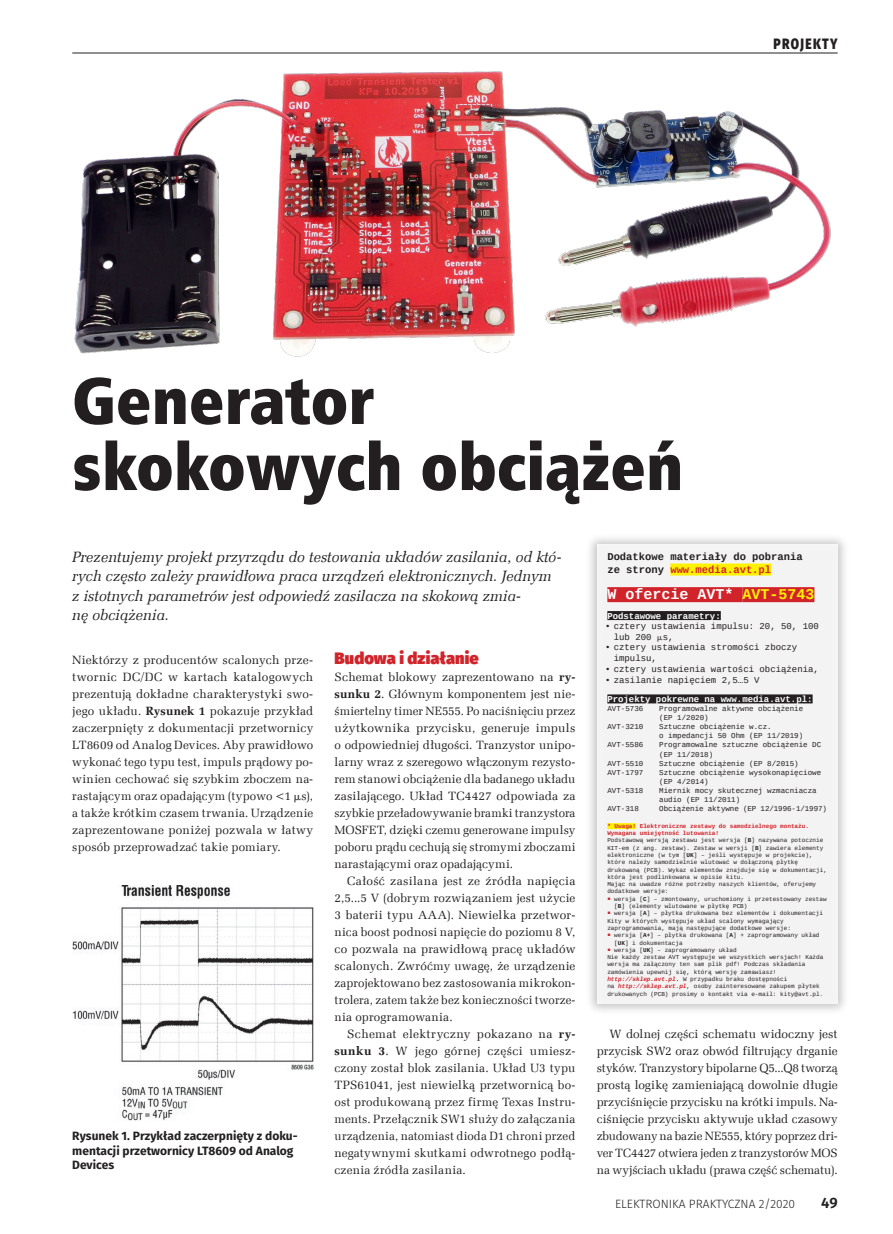
<style>
.page{position:relative;width:893px;height:1234px;background:#fff}
.page>*{position:absolute;margin:0;border:0;box-sizing:border-box;transform-origin:0 0}
._9_tytul{font:66px/66px "Humnst 777 X Blk Cn EU";color:#231f20}
._3_Srodtytul{font:900 16.5px "Fira Sans";letter-spacing:.005em;color:#d1232a}
._2_lead_do_wszystkie{font:italic 15px/19.5px "Zapf Ellipt EU";color:#231f20}
._7_tabela_trec{font:700 15px "Liberation Mono";color:#fff}
.t1{font:800 15px "Fira Sans";letter-spacing:.11em;color:#231f20;scale:.8 1}
.t2{font:600 15px "Fira Sans";color:#231f20}
._1_Body{font:12px/17px "Zapf Ellipt EU";letter-spacing:.01em;color:#231f20;text-align:justify}
._4_Podpis{font:700 12px/14.4px "Fira Sans";color:#231f20}
.t3{font:300 12px "Fira Sans";color:#231f20}
._7_tabela_trec-2{font:700 10.5px/12.8px "Liberation Mono";color:#231f20}
.t4{font:9px/10.6px "Liberation Mono";color:#231f20}
._7_tabela_trec-3{font:700 9px "Liberation Mono";color:#fff}
._7_tabela_trec-4{font:7.5px "Liberation Mono";color:#231f20}
._7_tabela_trec-5{font:6px/7.4px "Liberation Mono";color:#231f20}
._7_tabela_trec-6{font:700 6px/7.4px "Liberation Mono";color:#d1232a}
.s1{font-weight:700}
.s2{font-family:"Math With Greek"}
.s3{color:#d1232a}
.s4{color:#fff101}
.s5{font-weight:700;font-style:italic;color:#d1232a}
</style>
<div class="page">
<hr style="left:72px;top:53px;width:766px;height:1px;background:#231f20">
<img style="left:74px;top:71px;width:757px;height:286px">
<div style="left:585px;top:533px;width:265px;height:482px;background:#231f20;opacity:.25"></div>
<div style="left:597px;top:544px;width:241px;height:459px;background:#f4f3f3"></div>
<div style="left:670px;top:563px;width:101px;height:12px;background:#fff101"></div>
<div style="left:607px;top:587px;width:135px;height:15px;background:#d1232a"></div>
<div style="left:742px;top:587px;width:72px;height:15px;background:#d1232a"></div>
<div style="left:607px;top:611px;width:114px;height:9px;background:#231f20"></div>
<div style="left:607px;top:694px;width:206px;height:9px;background:#231f20"></div>
<div style="left:607px;top:823px;width:29px;height:6px;background:#fff101"></div>
<img style="left:72px;top:885px;width:241px;height:235px">
<p class="t1" style="left:773px;top:30px;width:82px">PROJEKTY</p>
<p class="_9_tytul" style="left:72px;top:368px;width:613px">Generator skokowych obciążeń</p>
<p class="_2_lead_do_wszystkie" style="left:72px;top:547px;width:491px">Prezentujemy projekt przyrządu do testowania układów zasilania, od któ&shy;rych często zależy prawidłowa praca urządzeń elektronicznych. Jednym z istotnych parametrów jest odpowiedź zasilacza na skokową zmia-<br>nę obciążenia.</p>
<p class="_3_Srodtytul" style="left:334px;top:642px;width:146px">Budowa i działanie</p>
<p class="_1_Body" style="left:334px;top:668px;width:242px">Schemat blokowy zaprezentowano na <span class="s1">ry&shy;sunku 2</span>. Głównym komponentem jest nie&shy;śmiertelny timer NE555. Po naciśnięciu przez użytkownika przycisku, generuje impuls o odpowiedniej długości. Tranzystor unipo&shy;larny wraz z szeregowo włączonym rezysto&shy;rem stanowi obciążenie dla badanego układu zasilającego. Układ TC4427 odpowiada za szybkie przeładowywanie bramki tranzystora MOSFET, dzięki czemu generowane impulsy poboru prądu cechują się stromymi zboczami narastającymi oraz opadającymi.</p>
<p class="_1_Body" style="left:334px;top:872px;width:242px;text-indent:13px">Całość zasilana jest ze źródła napięcia 2,5...5 V (dobrym rozwiązaniem jest użycie 3 baterii typu AAA). Niewielka przetwor&shy;nica boost podnosi napięcie do poziomu 8 V, co pozwala na prawidłową pracę układów scalonych. Zwróćmy uwagę, że urządzenie zaprojektowano bez zastosowania mikrokon&shy;trolera, zatem także bez konieczności tworze&shy;nia oprogramowania.</p>
<p class="_1_Body" style="left:334px;top:1025px;width:242px;text-indent:13px">Schemat elektryczny pokazano na <span class="s1">ry&shy;sunku 3</span>. W jego górnej części umiesz&shy;czony został blok zasilania. Układ U3 typu TPS61041, jest niewielką przetwornicą bo&shy;ost produkowaną przez firmę Texas Instru&shy;ments. Przełącznik SW1 służy do załączania urządzenia, natomiast dioda D1 chroni przed negatywnymi skutkami odwrotnego podłą&shy;czenia źródła zasilania.</p>
<p class="_1_Body" style="left:72px;top:651px;width:242px">Niektórzy z producentów scalonych prze&shy;twornic DC/DC w kartach katalogowych prezentują dokładne charakterystyki swo&shy;jego układu. <span class="s1">Rysunek 1</span> pokazuje przykład zaczerpnięty z dokumentacji przetwornicy LT8609 od Analog Devices. Aby prawidłowo wykonać tego typu test, impuls prądowy po&shy;winien cechować się szybkim zboczem na&shy;rastającym oraz opadającym (typowo &lt;1 <span class="s2">m</span>s), a także krótkim czasem trwania. Urządzenie zaprezentowane poniżej pozwala w łatwy sposób przeprowadzać takie pomiary.</p>
<p class="_4_Podpis" style="left:72px;top:1127px;width:227px">Rysunek 1. Przykład zaczerpnięty z doku&shy;mentacji przetwornicy LT8609 od Analog<br>Devices</p>
<p class="_7_tabela_trec-2" style="left:607px;top:550px;width:197px">Dodatkowe materiały do pobrania ze strony <span class="s3">www.media.avt.pl</span></p>
<p class="_7_tabela_trec" style="left:607px;top:584px;width:209px">W ofercie AVT* <span class="s4">AVT-5743</span></p>
<p class="_7_tabela_trec-3" style="left:607px;top:609px;width:115px">Podstawowe parametry:</p>
<p class="t4" style="left:614px;top:620px;width:207px;text-indent:-9px">• cztery ustawienia impulsu: 20, 50, 100 lub 200 <span class="s2">m</span>s,</p>
<p class="t4" style="left:614px;top:642px;width:185px;text-indent:-9px">• cztery ustawienia stromości zboczy impulsu,</p>
<p class="t4" style="left:605px;top:663px;width:215px">• cztery ustawienia wartości obciążenia,</p>
<p class="t4" style="left:605px;top:674px;width:156px">• zasilanie napięciem 2,5…5 V</p>
<p class="_7_tabela_trec-3" style="left:607px;top:693px;width:207px">Projekty pokrewne na www.media.avt.pl:</p>
<p class="_7_tabela_trec-4" style="left:607px;top:703px;width:37px">AVT-5736</p>
<p class="_7_tabela_trec-4" style="left:659px;top:703px;width:146px">Programowalne aktywne obciążenie</p>
<p class="_7_tabela_trec-4" style="left:659px;top:712px;width:51px">(EP 1/2020)</p>
<p class="_7_tabela_trec-4" style="left:607px;top:721px;width:37px">AVT-3210</p>
<p class="_7_tabela_trec-4" style="left:659px;top:721px;width:114px">Sztuczne obciążenie w.cz.</p>
<p class="_7_tabela_trec-4" style="left:659px;top:730px;width:146px">o impedancji 50 Ohm (EP 11/2019)</p>
<p class="_7_tabela_trec-4" style="left:607px;top:740px;width:37px">AVT-5586</p>
<p class="_7_tabela_trec-4" style="left:659px;top:740px;width:164px">Programowalne sztuczne obciążenie DC</p>
<p class="_7_tabela_trec-4" style="left:659px;top:749px;width:56px">(EP 11/2018)</p>
<p class="_7_tabela_trec-4" style="left:607px;top:758px;width:37px">AVT-5510</p>
<p class="_7_tabela_trec-4" style="left:659px;top:758px;width:141px">Sztuczne obciążenie (EP 8/2015)</p>
<p class="_7_tabela_trec-4" style="left:607px;top:767px;width:37px">AVT-1797</p>
<p class="_7_tabela_trec-4" style="left:659px;top:767px;width:164px">Sztuczne obciążenie wysokonapięciowe</p>
<p class="_7_tabela_trec-4" style="left:659px;top:776px;width:51px">(EP 4/2014)</p>
<p class="_7_tabela_trec-4" style="left:607px;top:785px;width:37px">AVT-5318</p>
<p class="_7_tabela_trec-4" style="left:659px;top:785px;width:159px">Miernik mocy skutecznej wzmacniacza</p>
<p class="_7_tabela_trec-4" style="left:659px;top:794px;width:83px">audio (EP 11/2011)</p>
<p class="_7_tabela_trec-4" style="left:607px;top:803px;width:33px">AVT-318</p>
<p class="_7_tabela_trec-4" style="left:659px;top:803px;width:169px">Obciążenie aktywne (EP 12/1996-1/1997)</p>
<p class="_7_tabela_trec-6" style="left:607px;top:822px;width:203px">* Uwaga! Elektroniczne zestawy do samodzielnego montażu.<br>Wymagana umiejętność lutowania!</p>
<p class="_7_tabela_trec-5" style="left:607px;top:836px;width:221px">Podstawową wersją zestawu jest wersja [<span class="s1">B</span>] nazywana potocznie KIT-em (z ang. zestaw). Zestaw w wersji [<span class="s1">B</span>] zawiera elementy elektroniczne (w tym [<span class="s1">UK</span>] – jeśli występuje w projekcie), które należy samodzielnie wlutować w dołączoną płytkę drukowaną (PCB). Wykaz elementów znajduje się w dokumentacji, która jest podlinkowana w opisie kitu.</p>
<p class="_7_tabela_trec-5" style="left:607px;top:880px;width:210px">Mając na uwadze różne potrzeby naszych klientów, oferujemy dodatkowe wersje:</p>
<p class="_7_tabela_trec-5" style="left:614px;top:894px;width:214px;text-indent:-7px"><span class="s3">○</span> wersja [<span class="s1">C</span>] – zmontowany, uruchomiony i przetestowany zestaw [<span class="s1">B</span>] (elementy wlutowane w płytkę PCB)</p>
<p class="_7_tabela_trec-5" style="left:607px;top:909px;width:217px"><span class="s3">○</span> wersja [<span class="s1">A</span>] – płytka drukowana bez elementów i dokumentacji</p>
<p class="_7_tabela_trec-5" style="left:607px;top:916px;width:185px">Kity w których występuje układ scalony wymagający zaprogramowania, mają następujące dodatkowe wersje:</p>
<p class="_7_tabela_trec-5" style="left:614px;top:931px;width:207px;text-indent:-7px"><span class="s3">○</span> wersja [<span class="s1">A+</span>] – płytka drukowana [<span class="s1">A</span>] + zaprogramowany układ [<span class="s1">UK</span>] i dokumentacja</p>
<p class="_7_tabela_trec-5" style="left:607px;top:945px;width:131px"><span class="s3">○</span> wersja [<span class="s1">UK</span>] – zaprogramowany układ</p>
<p class="_7_tabela_trec-5" style="left:607px;top:953px;width:218px">Nie każdy zestaw AVT występuje we wszystkich wersjach! Każda wersja ma załączony ten sam plik pdf! Podczas składania zamówienia upewnij się, którą wersję zamawiasz!</p>
<p class="_7_tabela_trec-5" style="left:607px;top:975px;width:182px"><span class="s5">http://sklep.avt.pl</span><span class="s1">.</span> W przypadku braku dostępności</p>
<p class="_7_tabela_trec-5" style="left:607px;top:982px;width:218px">na <span class="s5">http://sklep.avt.pl</span>, osoby zainteresowane zakupem płytek drukowanych (PCB) prosimy o kontakt via e-mail: kity@avt.pl.</p>
<p class="_1_Body" style="left:597px;top:1025px;width:242px;text-indent:13px">W dolnej części schematu widoczny jest przycisk SW2 oraz obwód filtrujący drganie styków. Tranzystory bipolarne Q5...Q8 tworzą prostą logikę zamieniającą dowolnie długie przyciśnięcie przycisku na krótki impuls. Na&shy;ciśnięcie przycisku aktywuje układ czasowy zbudowany na bazie NE555, który poprzez dri&shy;ver TC4427 otwiera jeden z tranzystorów MOS na wyjściach układu (prawa część schematu).</p>
<p class="t3" style="left:615px;top:1195px;width:182px">ELEKTRONIKA PRAKTYCZNA 2/2020</p>
<p class="t2" style="left:821px;top:1190px;width:18px">49</p>
</div>
